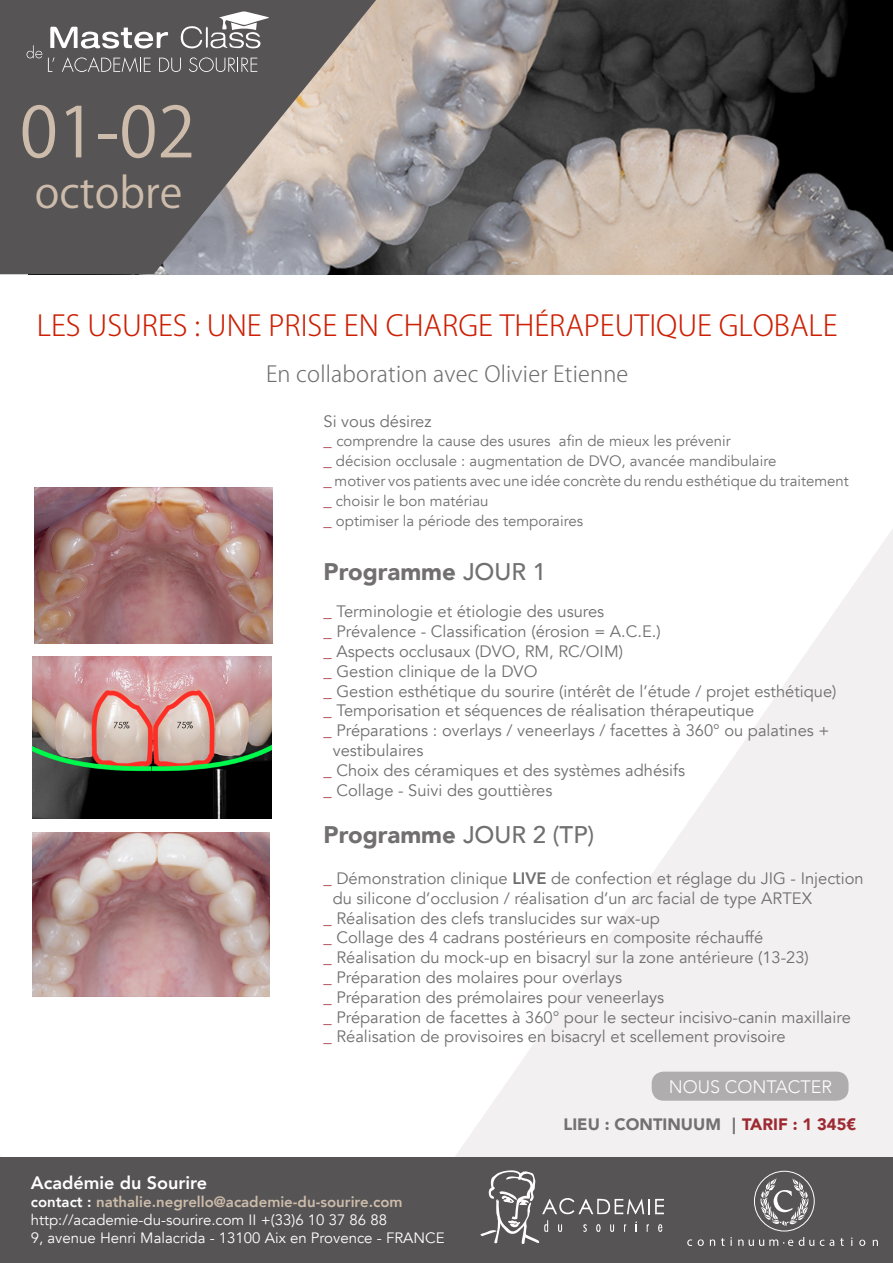
<style>
.page{position:relative;width:893px;height:1263px;background:#fff}
.page>*{position:absolute;margin:0;border:0;box-sizing:border-box;transform-origin:0 0}
.t1{font:69px "Koz Go Pr 6 N";color:#cdbcab}
.t2{font:42px "Koz Go Pr 6 N";color:#cdbcab}
.t3{font:300 28.5px "Koz Go Pr 6 N";color:#cc1f03}
.t4{font:900 24px "Avenir";color:#716f70}
.t5{font:900 24px "Avenir";color:#716f6f}
.t6{font:300 21.9px "Koz Go Pr 6 N";letter-spacing:.01em;color:#716f6f}
.t7{font:800 18px "Avenir";color:#fff}
.t8{font:300 18px "Avenir";color:#fff}
.t9{font:16.5px "Avenir";color:#706f6f}
.t10{font:900 16.5px "Avenir";color:#737172}
.t11{font:15px/19.8px "Avenir";color:#706f6f}
.t12{font:15px/18px "Avenir";color:#fff}
.s1{font-size:16.5px;color:#9d2a32}
.s2{font-weight:500}
.s3{color:#9d2a32}
.s4{font-weight:800}
.s5{font-weight:800;color:#cdbcab}
</style>
<div class="page">
<img style="left:376px;top:0;width:517px;height:274px">
<svg style="left:455px;top:529px;width:438px;height:628px"></svg>
<div style="left:0;top:1157px;width:893px;height:106px;background:#565454"></div>
<svg style="left:0;top:0;width:376px;height:274px;background:#757170"></svg>
<svg style="left:480px;top:1170px;width:184px;height:74px"></svg>
<div style="left:754px;top:1171px;width:60px;height:60px;border:1px solid #fff;border-radius:50%"></div>
<svg style="left:759px;top:1178px;width:50px;height:48px"></svg>
<svg style="left:687px;top:1239px;width:5px;height:7px"></svg>
<svg style="left:698px;top:1239px;width:6px;height:7px"></svg>
<svg style="left:710px;top:1239px;width:5px;height:7px"></svg>
<svg style="left:721px;top:1237px;width:11px;height:9px"></svg>
<svg style="left:738px;top:1239px;width:55px;height:7px"></svg>
<svg style="left:799px;top:1237px;width:15px;height:9px"></svg>
<svg style="left:820px;top:1239px;width:14px;height:7px"></svg>
<svg style="left:840px;top:1238px;width:4px;height:8px"></svg>
<svg style="left:859px;top:1239px;width:6px;height:7px"></svg>
<svg style="left:873px;top:1240px;width:5px;height:6px"></svg>
<svg style="left:181px;top:11px;width:88px;height:38px"></svg>
<svg style="left:48px;top:57px;width:7px;height:15px"></svg>
<svg style="left:62px;top:57px;width:89px;height:15px"></svg>
<svg style="left:159px;top:58px;width:22px;height:14px"></svg>
<svg style="left:189px;top:57px;width:68px;height:15px"></svg>
<svg style="left:27px;top:45px;width:15px;height:13px"></svg>
<svg style="left:50px;top:26px;width:119px;height:23px"></svg>
<div style="left:652px;top:1071px;width:196px;height:30px;background:#afadad;border-radius:12px"></div>
<img style="left:33px;top:657px;width:238px;height:161px">
<img style="left:33px;top:832px;width:236px;height:164px">
<img style="left:34px;top:488px;width:238px;height:155px">
<h1 class="t1" style="left:20px;top:93px;width:177px">01-02</h1>
<h2 class="t2" style="left:35px;top:169px;width:149px">octobre</h2>
<h3 class="t3" style="left:37px;top:309px;width:802px">LES USURES : UNE PRISE EN CHARGE THÉRAPEUTIQUE GLOBALE</h3>
<h3 class="t6" style="left:266px;top:362px;width:364px">En collaboration avec Olivier Etienne</h3>
<p class="t9" style="left:324px;top:411px;width:109px">Si vous désirez</p>
<p class="t11" style="left:324px;top:431px;width:527px"><span class="s1">_</span> comprendre la cause des usures afin de mieux les prévenir<br><span class="s1">_</span> décision occlusale : augmentation de DVO, avancée mandibulaire<br><span class="s1">_</span> motiver vos patients avec une idée concrète du rendu esthétique du traitement <span class="s1">_</span> choisir le bon matériau<br><span class="s1">_</span> optimiser la période des temporaires</p>
<h3 class="t5" style="left:324px;top:551px;width:224px">Programme <span class="s2">JOUR 1</span></h3>
<p class="t9" style="left:324px;top:602px;width:282px"><span class="s3">_</span> Terminologie et étiologie des usures</p>
<p class="t9" style="left:324px;top:622px;width:339px"><span class="s3">_</span> Prévalence - Classification (érosion = A.C.E.)</p>
<p class="t9" style="left:324px;top:641px;width:301px"><span class="s3">_</span> Aspects occlusaux (DVO, RM, RC/OIM)</p>
<p class="t9" style="left:324px;top:661px;width:215px"><span class="s3">_</span> Gestion clinique de la DVO</p>
<p class="t9" style="left:324px;top:681px;width:514px"><span class="s3">_</span> Gestion esthétique du sourire (intérêt de l’étude / projet esthétique)</p>
<p class="t9" style="left:324px;top:701px;width:432px"><span class="s3">_</span> Temporisation et séquences de réalisation thérapeutique</p>
<p class="t9" style="left:324px;top:721px;width:507px"><span class="s3">_</span> Préparations : overlays / veneerlays / facettes à 360° ou palatines +</p>
<p class="t9" style="left:333px;top:740px;width:92px">vestibulaires</p>
<p class="t9" style="left:324px;top:760px;width:363px"><span class="s3">_</span> Choix des céramiques et des systèmes adhésifs</p>
<p class="t9" style="left:324px;top:780px;width:230px"><span class="s3">_</span> Collage - Suivi des gouttières</p>
<h3 class="t4" style="left:324px;top:813px;width:272px">Programme <span class="s2">JOUR 2 (TP)</span></h3>
<p class="t9" style="left:324px;top:868px;width:542px"><span class="s3">_</span> Démonstration clinique <span class="s4">LIVE</span> de confection et réglage du JIG - Injection</p>
<p class="t9" style="left:333px;top:888px;width:481px">du silicone d’occlusion / réalisation d’un arc facial de type ARTEX</p>
<p class="t9" style="left:324px;top:908px;width:338px"><span class="s3">_</span> Réalisation des clefs translucides sur wax-up</p>
<p class="t9" style="left:324px;top:928px;width:441px"><span class="s3">_</span> Collage des 4 cadrans postérieurs en composite réchauffé</p>
<p class="t9" style="left:324px;top:947px;width:487px"><span class="s3">_</span> Réalisation du mock-up en bisacryl sur la zone antérieure (13-23)</p>
<p class="t9" style="left:324px;top:967px;width:300px"><span class="s3">_</span> Préparation des molaires pour overlays</p>
<p class="t9" style="left:324px;top:987px;width:342px"><span class="s3">_</span> Préparation des prémolaires pour veneerlays</p>
<p class="t9" style="left:324px;top:1007px;width:529px"><span class="s3">_</span> Préparation de facettes à 360° pour le secteur incisivo-canin maxillaire</p>
<p class="t9" style="left:324px;top:1027px;width:463px"><span class="s3">_</span> Réalisation de provisoires en bisacryl et scellement provisoire</p>
<p class="t8" style="left:669px;top:1076px;width:165px">NOUS CONTACTER</p>
<p class="t7" style="left:31px;top:1168px;width:178px">Académie du Sourire</p>
<p class="t12" style="left:31px;top:1193px;width:415px"><span class="s4">contact :</span> <span class="s5">nathalie.negrello@academie-du-sourire.com </span>http://academie-du-sourire.com II +(33)6 10 37 86 88<br>9, avenue Henri Malacrida - 13100 Aix en Provence - FRANCE</p>
<p class="t10" style="left:564px;top:1110px;width:294px">LIEU : CONTINUUM ︱<span class="s3">TARIF : 1 345€</span></p>
</div>
